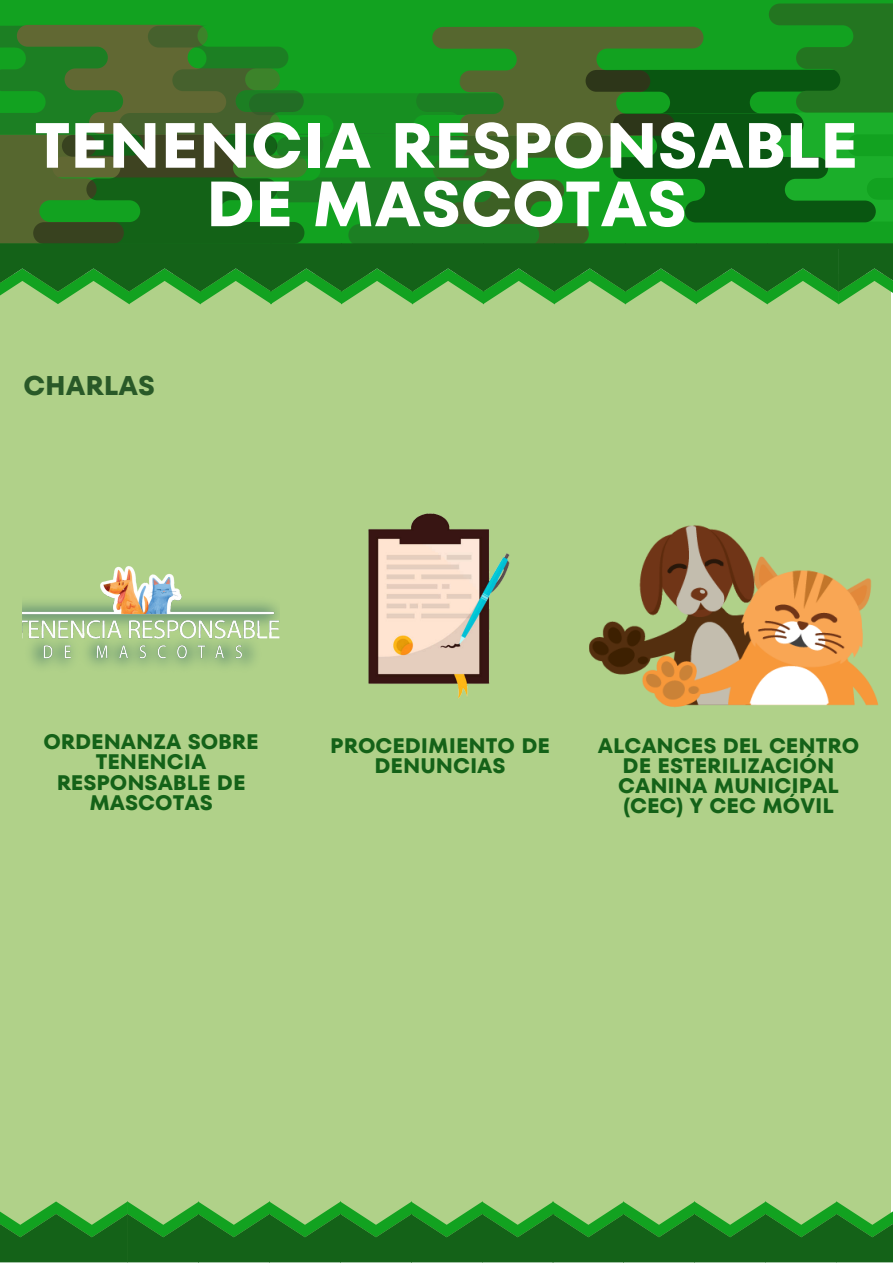
<style>
.page{position:relative;width:893px;height:1264px;background:#fff}
.page>*{position:absolute;margin:0;border:0;box-sizing:border-box;transform-origin:0 0}
.t1{font:700 63.75px/58.5px "TT Fors";color:#fff;text-align:center}
.t2{font:700 27px "TT Fors";color:#295928}
.t3{font:700 21px/20.2px "TT Fors";color:#146218;text-align:center}
</style>
<div class="page">
<div style="left:0;top:274px;width:891px;height:987px;background:#b0d189"></div>
<svg style="left:3px;top:0;width:81px;height:32px;background:#209623"></svg>
<svg style="left:488px;top:0;width:97px;height:239px;background:#3a7627"></svg>
<svg style="left:84px;top:0;width:100px;height:32px;background:#229423"></svg>
<svg style="left:340px;top:25px;width:153px;height:280px;background:#287f27"></svg>
<svg style="left:184px;top:0;width:304px;height:224px;background:#1b8f21"></svg>
<svg style="left:0;top:32px;width:340px;height:273px;background:#2f7325"></svg>
<svg style="left:579px;top:0;width:153px;height:222px;background:#1c9722"></svg>
<svg style="left:585px;top:23px;width:304px;height:282px;background:#1b7b1d"></svg>
<svg style="left:732px;top:0;width:160px;height:215px;background:#15811d"></svg>
<img style="left:22px;top:566px;width:257px;height:100px">
<img style="left:368px;top:513px;width:142px;height:186px">
<img style="left:589px;top:525px;width:289px;height:183px">
<svg style="left:0;top:243px;width:892px;height:61px"></svg>
<svg style="left:0;top:1201px;width:892px;height:61px"></svg>
<h1 class="t1" style="left:35px;top:116px;width:824px">TENENCIA RESPONSABLE<br>DE MASCOTAS</h1>
<p class="t2" style="left:24px;top:367px;width:133px">CHARLAS</p>
<p class="t3" style="left:43px;top:731px;width:217px">ORDENANZA SOBRE<br>TENENCIA<br>RESPONSABLE DE<br>MASCOTAS</p>
<p class="t3" style="left:330px;top:735px;width:221px">PROCEDIMIENTO DE<br>DENUNCIAS</p>
<p class="t3" style="left:597px;top:735px;width:263px">ALCANCES DEL CENTRO<br>DE ESTERILIZACIÓN<br>CANINA MUNICIPAL (CEC) Y CEC MÓVIL</p>
</div>
